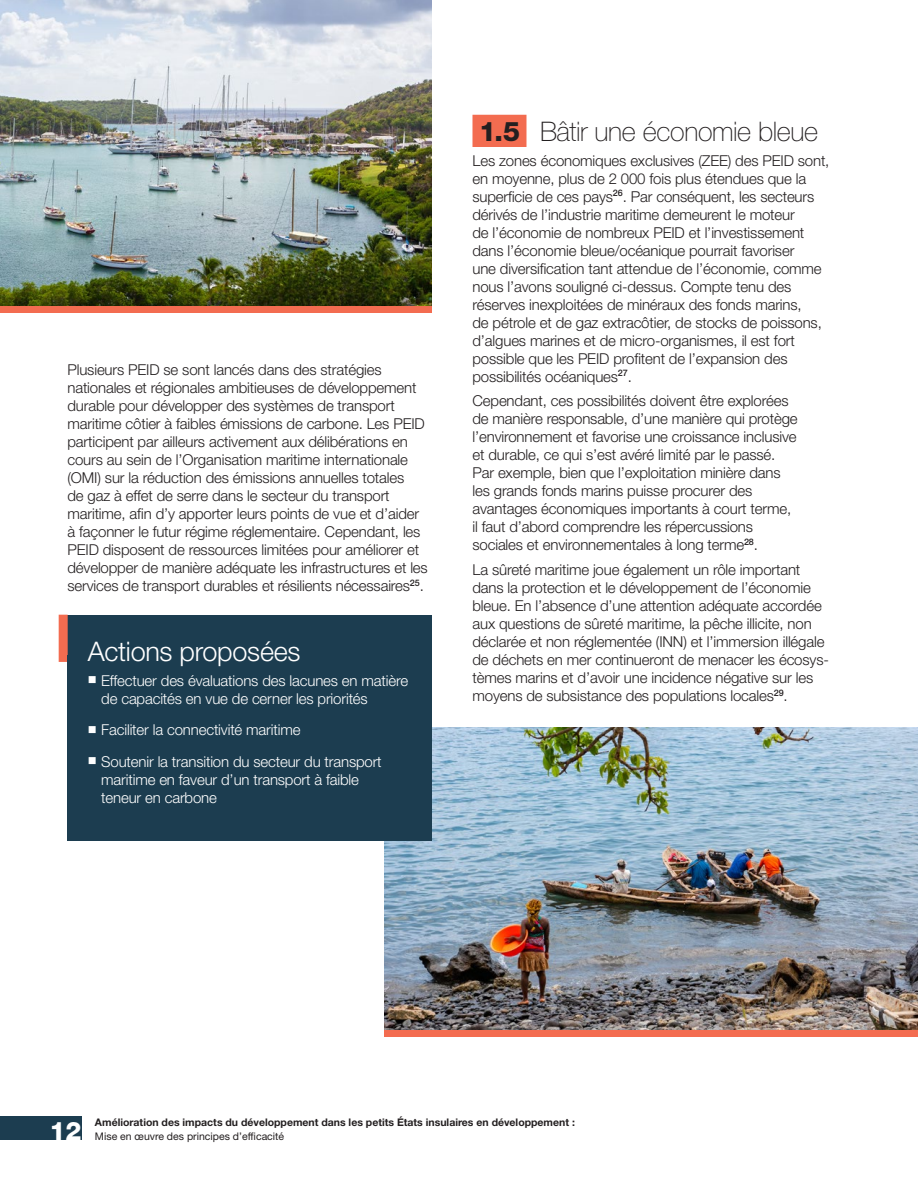
<style>
.page{position:relative;width:918px;height:1188px;background:#fff}
.page>*{position:absolute;margin:0;border:0;box-sizing:border-box;transform-origin:0 0}
.t1{font:100 27px "Helvetica Neue LT Std";letter-spacing:-.015em;color:#231f20}
.t2{font:300 27px "Helvetica Neue LT Std";letter-spacing:-.01em;color:#fff}
.t3{font:800 25.5px "Helvetica Neue LT Std";color:#fff}
.t4{font:300 15px/18px "Helvetica Neue LT Std";letter-spacing:-.01em;color:#231f20}
.t5{font:300 15px/18px "Helvetica Neue LT Std";letter-spacing:-.01em;color:#fff}
.t6{font:700 10.5px "Helvetica Neue LT Std";color:#231f20}
.t7{font:10.5px "Helvetica Neue LT Std";color:#231f20}
.s1{font-weight:800}
</style>
<div class="page">
<img style="left:385px;top:727px;width:533px;height:303px">
<div style="left:385px;top:1030px;width:533px;height:6px;background:#f36c50"></div>
<div style="left:68px;top:615px;width:364px;height:54px;background:#1c3d50"></div>
<div style="left:59px;top:615px;width:9px;height:47px;background:#f36c50"></div>
<div style="left:68px;top:655px;width:364px;height:87px;background:#1c3d50"></div>
<div style="left:68px;top:736px;width:364px;height:105px;background:#1c3d50"></div>
<div style="left:472px;top:115px;width:54px;height:32px;background:#f36c50"></div>
<img style="left:0;top:0;width:432px;height:306px">
<div style="left:0;top:306px;width:432px;height:7px;background:#f36c50"></div>
<div style="left:0;top:1116px;width:81px;height:24px;background:#1c3d50"></div>
<p class="t4" style="left:68px;top:361px;width:362px">Plusieurs PEID se sont lancés dans des stratégies nationales et régionales ambitieuses de développement durable pour développer des systèmes de transport maritime côtier à faibles émissions de carbone. Les PEID participent par ailleurs activement aux délibérations en cours au sein de l’Organisation maritime internationale (OMI) sur la réduction des émissions annuelles totales<br>de gaz à effet de serre dans le secteur du transport maritime, afin d’y apporter leurs points de vue et d’aider à façonner le futur régime réglementaire. Cependant, les PEID disposent de ressources limitées pour améliorer et développer de manière adéquate les infrastructures et les services de transport durables et résilients nécessaires<sup>25</sup>.</p>
<h1 class="t2" style="left:88px;top:635px;width:214px">Actions proposées</h1>
<p class="t5" style="left:101px;top:671px;width:308px">Effectuer des évaluations des lacunes en matière de capacités en vue de cerner les priorités</p>
<p class="t5" style="left:101px;top:714px;width:282px;line-height:31.5px">Faciliter la connectivité maritime<br>Soutenir la transition du secteur du transport</p>
<p class="t5" style="left:101px;top:770px;width:259px">maritime en faveur d’un transport à faible teneur en carbone</p>
<h1 class="t1" style="left:479px;top:116px;width:341px"><span class="s1">1.5</span> Bâtir une économie bleue</h1>
<p class="t4" style="left:472px;top:151px;width:358px">Les zones économiques exclusives (ZEE) des PEID sont, en moyenne, plus de 2 000 fois plus étendues que la superficie de ces pays<sup>26</sup>. Par conséquent, les secteurs dérivés de l’industrie maritime demeurent le moteur<br>de l’économie de nombreux PEID et l’investissement dans l’économie bleue/océanique pourrait favoriser<br>une diversification tant attendue de l’économie, comme nous l’avons souligné ci-dessus. Compte tenu des réserves inexploitées de minéraux des fonds marins,<br>de pétrole et de gaz extracôtier, de stocks de poissons, d’algues marines et de micro-organismes, il est fort possible que les PEID profitent de l’expansion des possibilités océaniques<sup>27</sup>.</p>
<p class="t4" style="left:473px;top:392px;width:327px">Cependant, ces possibilités doivent être explorées de manière responsable, d’une manière qui protège l’environnement et favorise une croissance inclusive et durable, ce qui s’est avéré limité par le passé.<br>Par exemple, bien que l’exploitation minière dans les grands fonds marins puisse procurer des avantages économiques importants à court terme, il faut d’abord comprendre les répercussions sociales et environnementales à long terme<sup>28</sup>.</p>
<p class="t4" style="left:472px;top:560px;width:358px">La sûreté maritime joue également un rôle important dans la protection et le développement de l’économie bleue. En l’absence d’une attention adéquate accordée aux questions de sûreté maritime, la pêche illicite, non déclarée et non réglementée (INN) et l’immersion illégale de déchets en mer continueront de menacer les écosys&shy;tèmes marins et d’avoir une incidence négative sur les moyens de subsistance des populations locales<sup>29</sup>.</p>
<p class="t6" style="left:95px;top:1116px;width:481px">Amélioration des impacts du développement dans les petits États insulaires en développement :</p>
<h2 class="t3" style="left:49px;top:1116px;width:34px">12</h2>
<p class="t7" style="left:95px;top:1130px;width:191px">Mise en œuvre des principes d’efficacité</p>
</div>
